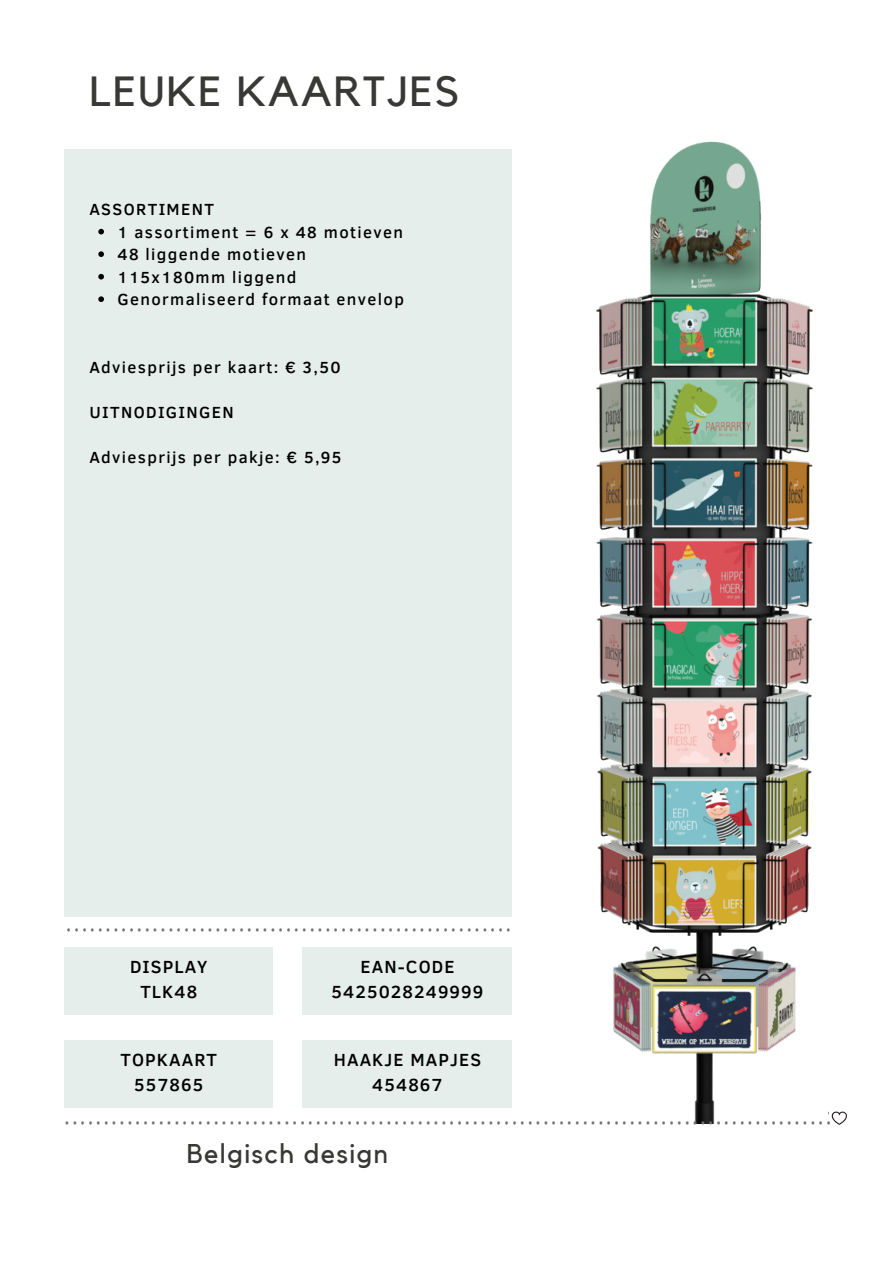
<style>
.page{position:relative;width:893px;height:1264px;background:#fff}
.page>*{position:absolute;margin:0;border:0;box-sizing:border-box;transform-origin:0 0}
.t1{font:42px "Kollektif";letter-spacing:.05em;color:#383936}
.t2{font:300 33px "Open Sans";color:#737373}
.t3{font:27px "Kollektif";letter-spacing:.05em;color:#383936}
.t4{font:500 18px "Clear Sans";letter-spacing:.06em;color:#000}
.t5{font:500 16.5px "Clear Sans";letter-spacing:.085em;color:#000}
</style>
<div class="page">
<div style="left:64px;top:148px;width:448px;height:768px;background:#e5eeea"></div>
<div style="left:64px;top:1040px;width:209px;height:67px;background:#e5eeea"></div>
<div style="left:64px;top:947px;width:209px;height:67px;background:#e5eeea"></div>
<img style="left:127px;top:141px;width:686px;height:982px">
<svg style="left:98px;top:229px;width:6px;height:5px"></svg>
<svg style="left:98px;top:251px;width:6px;height:6px"></svg>
<svg style="left:98px;top:274px;width:6px;height:5px"></svg>
<svg style="left:98px;top:296px;width:6px;height:6px"></svg>
<img style="left:828px;top:1111px;width:19px;height:14px">
<p class="t1" style="left:89px;top:72px;width:371px">LEUKE KAARTJES</p>
<p class="t5" style="left:89px;top:197px;width:126px">ASSORTIMENT</p>
<p class="t5" style="left:117px;top:220px;width:287px">1 assortiment = 6 x 48 motieven</p>
<p class="t5" style="left:117px;top:242px;width:190px">48 liggende motieven</p>
<p class="t5" style="left:117px;top:265px;width:180px">115x180mm liggend</p>
<p class="t5" style="left:117px;top:287px;width:288px">Genormaliseerd formaat envelop</p>
<p class="t5" style="left:89px;top:355px;width:253px">Adviesprijs per kaart: € 3,50</p>
<p class="t5" style="left:89px;top:400px;width:146px">UITNODIGINGEN</p>
<p class="t5" style="left:89px;top:445px;width:254px">Adviesprijs per pakje: € 5,95</p>
<p class="t2" style="left:65px;top:895px;width:449px">.........................................................</p>
<p class="t4" style="left:130px;top:953px;width:79px">DISPLAY</p>
<p class="t4" style="left:140px;top:978px;width:58px">TLK48</p>
<p class="t4" style="left:120px;top:1046px;width:98px">TOPKAART</p>
<p class="t4" style="left:134px;top:1071px;width:71px">557865</p>
<p class="t4" style="left:360px;top:953px;width:95px">EAN-CODE</p>
<p class="t4" style="left:331px;top:978px;width:153px">5425028249999</p>
<p class="t4" style="left:334px;top:1046px;width:149px">HAAKJE MAPJES</p>
<p class="t4" style="left:372px;top:1071px;width:72px">454867</p>
<p class="t2" style="left:63px;top:1088px;width:770px">..................................................................................................</p>
<p class="t3" style="left:187px;top:1140px;width:203px">Belgisch design</p>
</div>
